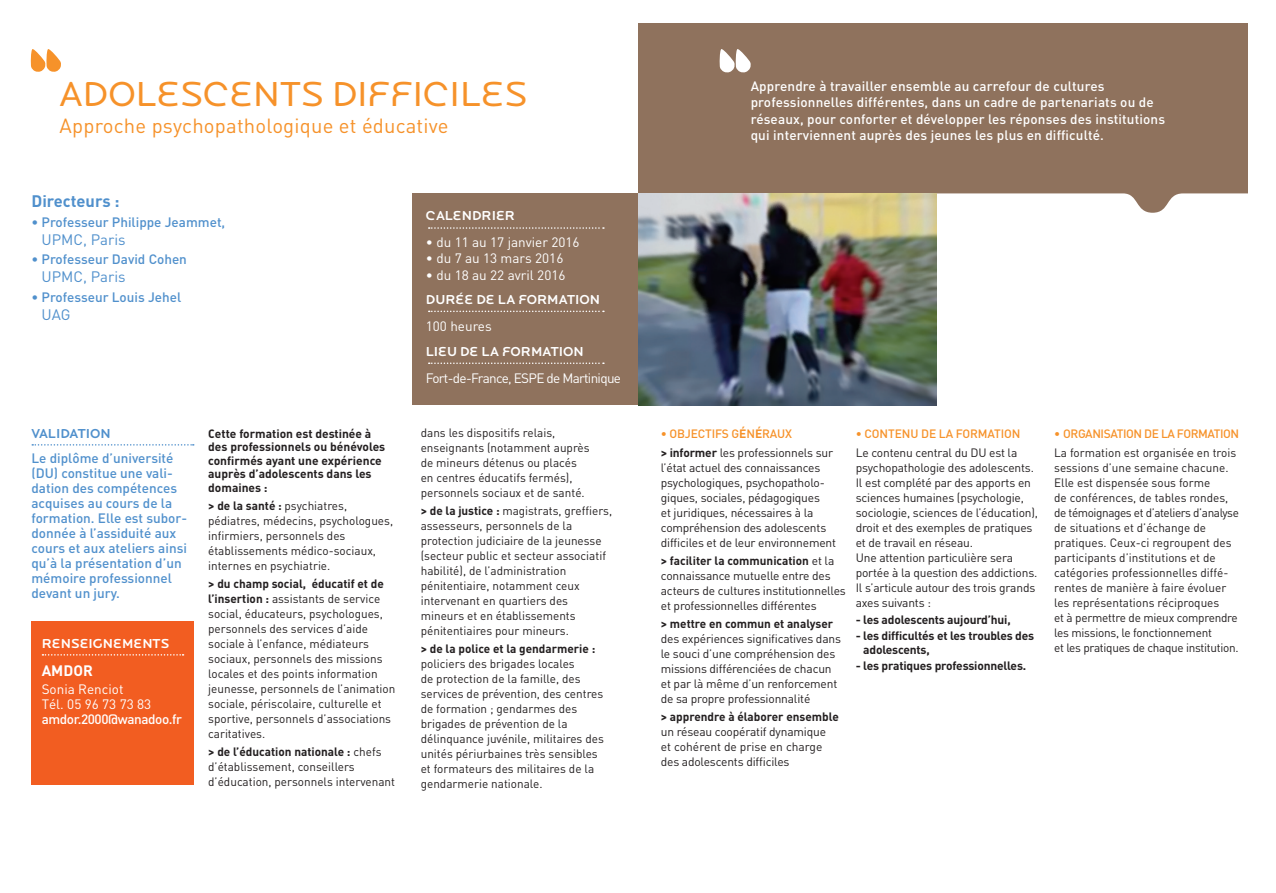
<style>
.page{position:relative;width:1276px;height:893px;background:#fff}
.page>*{position:absolute;margin:0;border:0;box-sizing:border-box;transform-origin:0 0}
.t1{font:36px "Locator Display";color:#f6922a}
.t2{font:20.25px "DIN";letter-spacing:.01em;color:#f6922a}
.t3{font:700 16.5px "DIN";color:#5090cc}
.t4{font:15px "DIN";color:#5090cc}
.t5{font:700 15px "DIN";color:#fff}
.t6{font:500 13.5px/15px "DIN";color:#5090cc}
.t7{font:500 13.5px/16.5px "DIN";letter-spacing:.01em;color:#fff}
.t8{font:13.5px/15px "DIN";color:#fff}
.t9{font:500 13.5px "Locator Display";color:#fff}
.t10{font:13.5px "DIN";letter-spacing:-.05em;color:#fff}
.t11{font:500 13.5px "DIN";letter-spacing:-.03em;color:#fff}
.t12{font:500 13.5px "Locator Display";color:#5090cc}
.t13{font:12px/15px "DIN";color:#231f20}
.t14{font:700 12px/13.5px "DIN";color:#231f20}
.t15{font:500 12px "DIN";letter-spacing:-.035em;color:#f6922a}
.t16{font:500 12px "DIN";letter-spacing:-.01em;color:#f6922a}
.s1{font-weight:700}
.s2{font-weight:500;color:#f6922a}
.s3{font-weight:700;color:#f6922a}
</style>
<div class="page">
<div style="left:638px;top:23px;width:610px;height:193px;background:#8f725d"></div>
<svg style="left:638px;top:193px;width:610px;height:213px"></svg>
<div style="left:32px;top:622px;width:162px;height:163px;background:#f25d21"></div>
<svg style="left:32px;top:444px;width:162px;height:2px"></svg>
<svg style="left:42px;top:654px;width:142px;height:2px"></svg>
<div style="left:412px;top:193px;width:226px;height:212px;background:#8f725d"></div>
<svg style="left:719px;top:49px;width:32px;height:24px"></svg>
<svg style="left:429px;top:227px;width:175px;height:2px"></svg>
<svg style="left:429px;top:311px;width:175px;height:1px"></svg>
<svg style="left:429px;top:362px;width:175px;height:2px"></svg>
<svg style="left:31px;top:49px;width:30px;height:23px"></svg>
<img style="left:638px;top:193px;width:298px;height:212px">
<h1 class="t1" style="left:60px;top:74px;width:469px">ADOLESCENTS DIFFICILES</h1>
<h2 class="t2" style="left:60px;top:113px;width:390px">Approche psychopathologique et éducative</h2>
<h3 class="t3" style="left:31px;top:190px;width:90px">Directeurs :</h3>
<p class="t6" style="left:31px;top:214px;width:195px">• Professeur Philippe Jeammet,</p>
<p class="t4" style="left:42px;top:230px;width:85px">UPMC, Paris</p>
<p class="t6" style="left:31px;top:251px;width:157px">• Professeur David Cohen</p>
<p class="t4" style="left:42px;top:267px;width:85px">UPMC, Paris</p>
<p class="t6" style="left:31px;top:289px;width:151px">• Professeur Louis Jehel</p>
<p class="t4" style="left:42px;top:305px;width:31px">UAG</p>
<p class="t12" style="left:31px;top:426px;width:81px">VALIDATION</p>
<p class="t6" style="left:31px;top:450px;width:157px">Le diplôme d’université (DU) constitue une vali&shy;dation des compétences acquises au cours de la formation. Elle est subor&shy;donnée à l’assiduité aux cours et aux ateliers ainsi qu’à la présentation d’un mémoire professionnel devant un jury.</p>
<p class="t9" style="left:42px;top:636px;width:129px">RENSEIGNEMENTS</p>
<p class="t5" style="left:42px;top:661px;width:53px">AMDOR</p>
<p class="t8" style="left:42px;top:682px;width:111px">Sonia Renciot<br>Tél. 05 96 73 73 83</p>
<p class="t11" style="left:42px;top:711px;width:142px">amdor.2000@wanadoo.fr</p>
<p class="t14" style="left:208px;top:426px;width:179px">Cette formation est destinée à des professionnels ou bénévoles confirmés ayant une expérience auprès d’adolescents dans les domaines :</p>
<p class="t13" style="left:208px;top:498px;width:186px"><span class="s1">&gt; de la santé :</span> psychiatres, pédiatres, médecins, psychologues, infirmiers, personnels des établissements médico-sociaux, internes en psychiatrie.</p>
<p class="t13" style="left:208px;top:576px;width:189px"><span class="s1">&gt; du champ social, éducatif et de l’insertion :</span> assistants de service social, éducateurs, psychologues, personnels des services d’aide sociale à l’enfance, médiateurs sociaux, personnels des missions locales et des points information jeunesse, personnels de l’animation sociale, périscolaire, culturelle et sportive, personnels d’associations caritatives.</p>
<p class="t13" style="left:208px;top:744px;width:188px"><span class="s1">&gt; de l’éducation nationale :</span> chefs d’établissement, conseillers d’éducation, personnels intervenant</p>
<p class="t9" style="left:426px;top:207px;width:91px">CALENDRIER</p>
<p class="t8" style="left:426px;top:234px;width:155px">• du 11 au 17 janvier 2016</p>
<p class="t8" style="left:426px;top:250px;width:139px">• du 7 au 13 mars 2016</p>
<p class="t8" style="left:426px;top:267px;width:141px">• du 18 au 22 avril 2016</p>
<p class="t9" style="left:426px;top:292px;width:176px">DURÉE DE LA FORMATION</p>
<p class="t8" style="left:426px;top:318px;width:67px">100 heures</p>
<p class="t9" style="left:426px;top:344px;width:159px">LIEU DE LA FORMATION</p>
<p class="t10" style="left:426px;top:369px;width:197px">Fort-de-France, ESPE de Martinique</p>
<p class="t13" style="left:421px;top:425px;width:170px">dans les dispositifs relais, enseignants (notamment auprès de mineurs détenus ou placés en centres éducatifs fermés), personnels sociaux et de santé.</p>
<p class="t13" style="left:421px;top:503px;width:193px"><span class="s1">&gt; de la justice :</span> magistrats, greffiers, assesseurs, personnels de la protection judiciaire de la jeunesse (secteur public et secteur associatif habilité), de l’administration pénitentiaire, notamment ceux intervenant en quartiers des mineurs et en établissements pénitentiaires pour mineurs.</p>
<p class="t14" style="left:421px;top:642px;width:176px">&gt; de la police et la gendarmerie :</p>
<p class="t13" style="left:421px;top:656px;width:185px">policiers des brigades locales<br>de protection de la famille, des services de prévention, des centres de formation ; gendarmes des brigades de prévention de la délinquance juvénile, militaires des unités périurbaines très sensibles et formateurs des militaires de la gendarmerie nationale.</p>
<p class="t7" style="left:750px;top:77px;width:416px">Apprendre à travailler ensemble au carrefour de cultures professionnelles différentes, dans un cadre de partenariats ou de réseaux, pour conforter et développer les réponses des institutions qui interviennent auprès des jeunes les plus en difficulté.</p>
<p class="t13" style="left:661px;top:424px;width:174px;line-height:19.5px"><span class="s2">• OBJECTIFS G</span><span class="s3">É</span><span class="s2">N</span><span class="s3">É</span><span class="s2">RAUX<br></span><span class="s1">&gt; informer</span> les professionnels sur</p>
<p class="t13" style="left:661px;top:460px;width:177px">l’état actuel des connaissances psychologiques, psychopatholo&shy;giques, sociales, pédagogiques<br>et juridiques, nécessaires à la compréhension des adolescents difficiles et de leur environnement</p>
<p class="t13" style="left:661px;top:553px;width:186px"><span class="s1">&gt; faciliter la communication</span> et la connaissance mutuelle entre des acteurs de cultures institutionnelles et professionnelles différentes</p>
<p class="t14" style="left:661px;top:617px;width:174px">&gt; mettre en commun et analyser</p>
<p class="t13" style="left:661px;top:631px;width:182px">des expériences significatives dans le souci d’une compréhension des missions différenciées de chacun et par là même d’un renforcement de sa propre professionnalité</p>
<p class="t14" style="left:661px;top:710px;width:179px">&gt; apprendre à élaborer ensemble</p>
<p class="t13" style="left:661px;top:724px;width:167px">un réseau coopératif dynamique et cohérent de prise en charge des adolescents difficiles</p>
<p class="t16" style="left:855px;top:426px;width:166px">• CONTENU DE LA FORMATION</p>
<p class="t13" style="left:855px;top:445px;width:184px">Le contenu central du DU est la psychopathologie des adolescents.<br>Il est complété par des apports en sciences humaines (psychologie, sociologie, sciences de l’éducation), droit et des exemples de pratiques et de travail en réseau.<br>Une attention particulière sera portée à la question des addictions.<br>Il s’articule autour des trois grands axes suivants :</p>
<p class="t14" style="left:855px;top:612px;width:156px">- les adolescents aujourd’hui,</p>
<p class="t14" style="left:863px;top:629px;width:172px;text-indent:-8px">- les difficultés et les troubles des adolescents,</p>
<p class="t14" style="left:855px;top:659px;width:172px">- les pratiques professionnelles.</p>
<p class="t15" style="left:1054px;top:426px;width:186px">• ORGANISATION DE LA FORMATION</p>
<p class="t13" style="left:1054px;top:445px;width:186px">La formation est organisée en trois sessions d’une semaine chacune.<br>Elle est dispensée sous forme<br>de conférences, de tables rondes, de témoignages et d’ateliers d’analyse de situations et d’échange de pratiques. Ceux-ci regroupent des participants d’institutions et de catégories professionnelles diffé&shy;rentes de manière à faire évoluer les représentations réciproques<br>et à permettre de mieux comprendre les missions, le fonctionnement<br>et les pratiques de chaque institution.</p>
</div>
